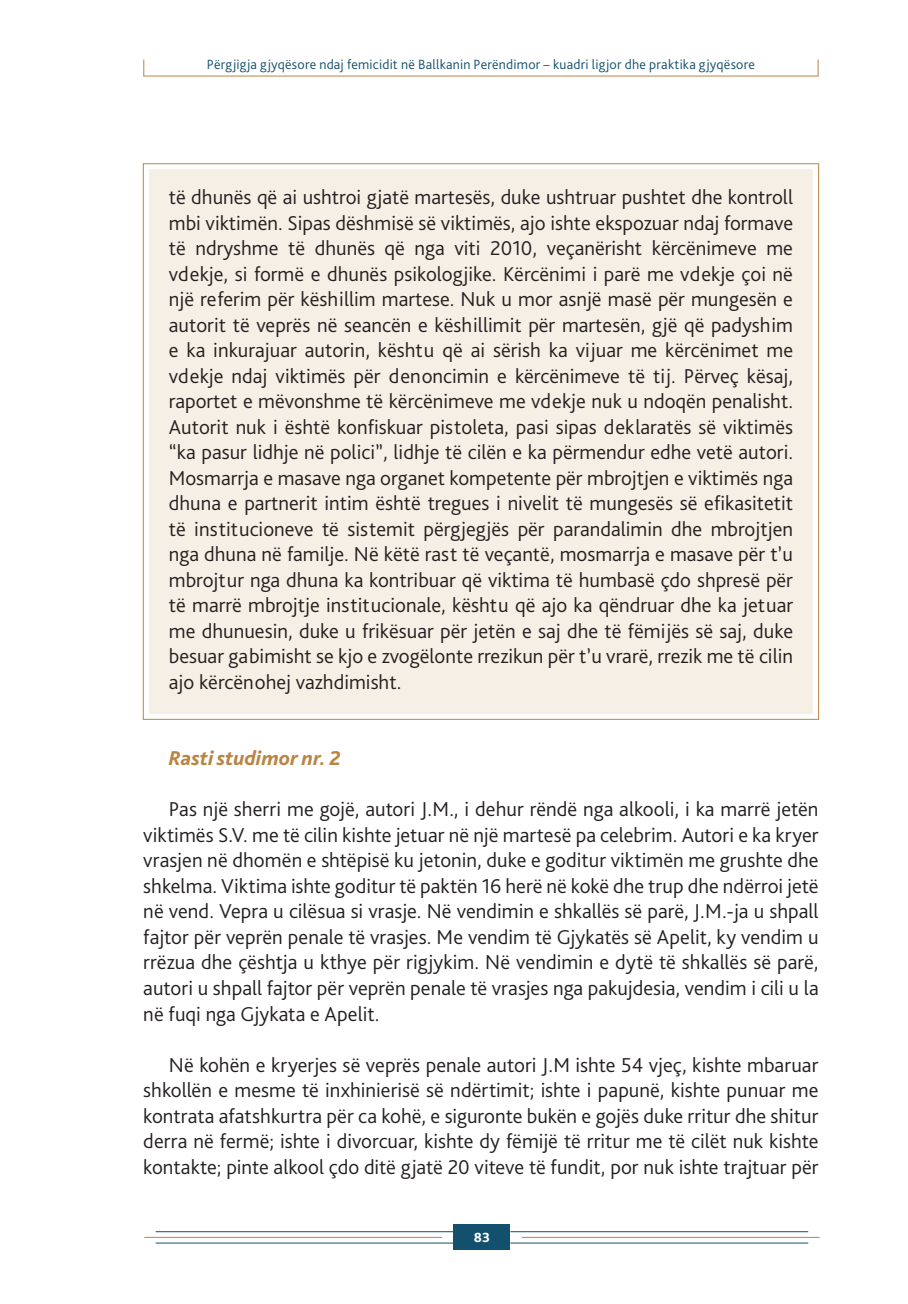
<style>
.page{position:relative;width:908px;height:1304px;background:#fff}
.page>*{position:absolute;margin:0;border:0;box-sizing:border-box;transform-origin:0 0}
.tekst-border{font:300 21px/25.6px "Bliss Pro";color:#231f20;text-align:justify}
.tekst{font:300 21px/25.6px "Bliss Pro";color:#231f20;text-align:justify}
.tekst-2{font:italic 800 21px "Bliss Pro";letter-spacing:.005em;color:#b98544}
.t1{font:300 14px "Bliss Pro";letter-spacing:.015em;color:#13506d}
.t2{font:800 14px "Bliss Pro";color:#fff}
</style>
<div class="page">
<div style="left:453px;top:1225px;width:57px;height:25px;background:#13506d"></div>
<hr style="left:521px;top:1237px;width:298px;height:1px;background:#b98544">
<hr style="left:510px;top:1231px;width:297px;height:1px;background:#13506d">
<hr style="left:510px;top:1242px;width:297px;height:1px;background:#13506d">
<hr style="left:144px;top:1237px;width:298px;height:1px;background:#b98544">
<hr style="left:155px;top:1231px;width:298px;height:1px;background:#13506d">
<hr style="left:155px;top:1242px;width:298px;height:1px;background:#13506d">
<hr style="left:143px;top:76px;width:675px;height:1px;background:#b98544">
<svg style="left:817px;top:60px;width:1px;height:16px"></svg>
<svg style="left:143px;top:60px;width:1px;height:16px"></svg>
<div style="left:142px;top:163px;width:677px;height:557px;background:#f6efe5"></div>
<p class="t1" style="left:207px;top:55px;width:549px">Përgjigja gjyqësore ndaj femicidit në Ballkanin Perëndimor – kuadri ligjor dhe praktika gjyqësore</p>
<p class="tekst-border" style="left:169px;top:184px;width:625px">të dhunës që ai ushtroi gjatë martesës, duke ushtruar pushtet dhe kontroll mbi viktimën. Sipas dëshmisë së viktimës, ajo ishte ekspozuar ndaj formave të ndryshme të dhunës që nga viti 2010, veçanërisht kërcënimeve me vdekje, si formë e dhunës psikologjike. Kërcënimi i parë me vdekje çoi në një referim për këshillim martese. Nuk u mor asnjë masë për mungesën e autorit të veprës në seancën e këshillimit për martesën, gjë që padyshim e ka inkurajuar autorin, kështu që ai sërish ka vijuar me kërcënimet me vdekje ndaj viktimës për denoncimin e kërcënimeve të tij. Përveç kësaj, raportet e mëvonshme të kërcënimeve me vdekje nuk u ndoqën penalisht.<br>Autorit nuk i është konfiskuar pistoleta, pasi sipas deklaratës së viktimës “ka pasur lidhje në polici”, lidhje të cilën e ka përmendur edhe vetë autori.<br>Mosmarrja e masave nga organet kompetente për mbrojtjen e viktimës nga dhuna e partnerit intim është tregues i nivelit të mungesës së efikasitetit të institucioneve të sistemit përgjegjës për parandalimin dhe mbrojtjen nga dhuna në familje. Në këtë rast të veçantë, mosmarrja e masave për t’u mbrojtur nga dhuna ka kontribuar që viktima të humbasë çdo shpresë për të marrë mbrojtje institucionale, kështu që ajo ka qëndruar dhe ka jetuar me dhunuesin, duke u frikësuar për jetën e saj dhe të fëmijës së saj, duke besuar gabimisht se kjo e zvogëlonte rrezikun për t’u vrarë, rrezik me të cilin ajo kërcënohej vazhdimisht.</p>
<p class="tekst-2" style="left:169px;top:745px;width:173px">Rasti studimor nr. 2</p>
<p class="tekst" style="left:143px;top:796px;width:676px;text-indent:26px">Pas një sherri me gojë, autori J.M., i dehur rëndë nga alkooli, i ka marrë jetën viktimës S.V. me të cilin kishte jetuar në një martesë pa celebrim. Autori e ka kryer vrasjen në dhomën e shtëpisë ku jetonin, duke e goditur viktimën me grushte dhe shkelma. Viktima ishte goditur të paktën 16 herë në kokë dhe trup dhe ndërroi jetë në vend. Vepra u cilësua si vrasje. Në vendimin e shkallës së parë, J.M.-ja u shpall fajtor për veprën penale të vrasjes. Me vendim të Gjykatës së Apelit, ky vendim u rrëzua dhe çështja u kthye për rigjykim. Në vendimin e dytë të shkallës së parë, autori u shpall fajtor për veprën penale të vrasjes nga pakujdesia, vendim i cili u la në fuqi nga Gjykata e Apelit.</p>
<p class="tekst" style="left:143px;top:1051px;width:676px;text-indent:26px">Në kohën e kryerjes së veprës penale autori J.M ishte 54 vjeç, kishte mbaruar shkollën e mesme të inxhinierisë së ndërtimit; ishte i papunë, kishte punuar me kontrata afatshkurtra për ca kohë, e siguronte bukën e gojës duke rritur dhe shitur derra në fermë; ishte i divorcuar, kishte dy fëmijë të rritur me të cilët nuk kishte kontakte; pinte alkool çdo ditë gjatë 20 viteve të fundit, por nuk ishte trajtuar për</p>
<p class="t2" style="left:473px;top:1229px;width:18px">83</p>
</div>
